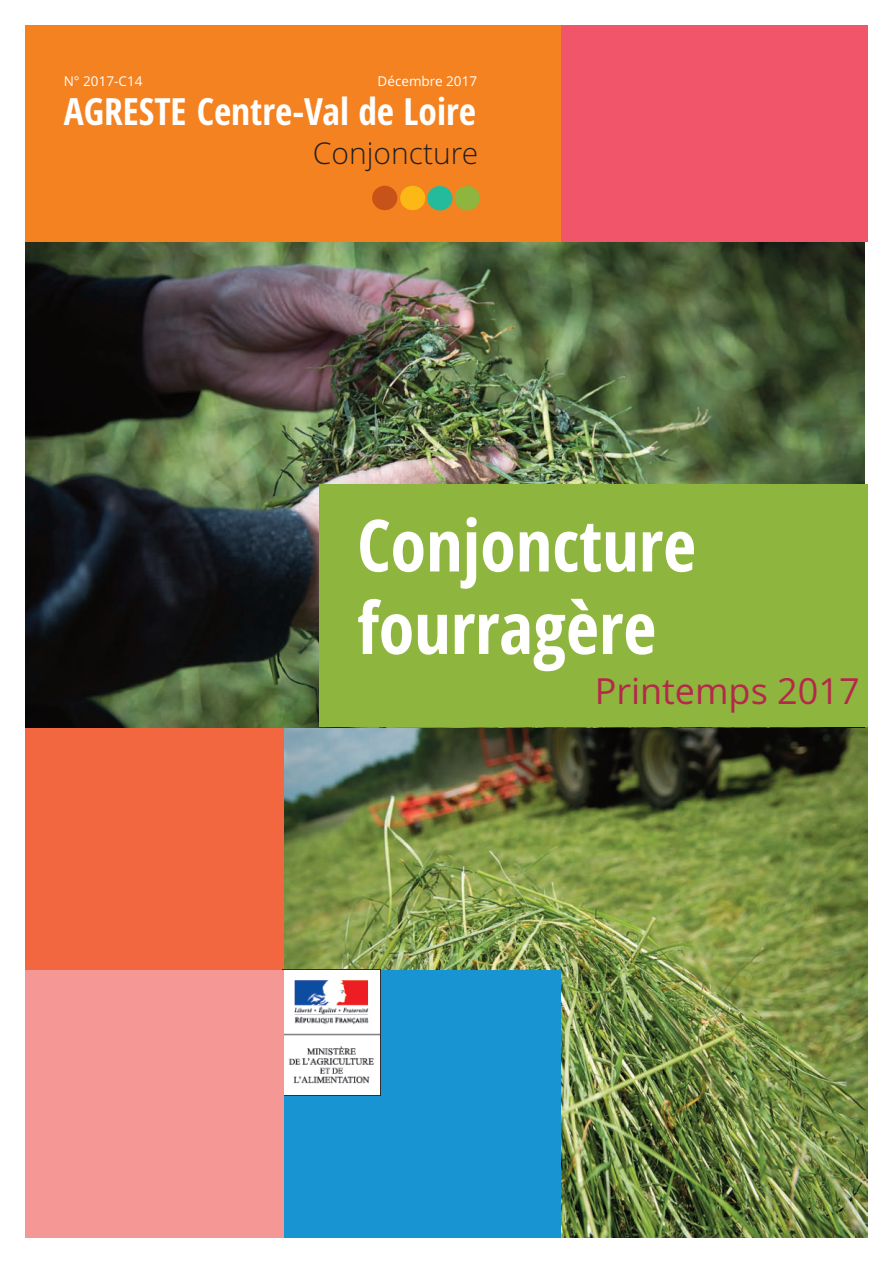
<style>
.page{position:relative;width:893px;height:1263px;background:#fff}
.page>*{position:absolute;margin:0;border:0;box-sizing:border-box;transform-origin:0 0}
.t1{font:700 condensed 72px/82.5px "Open Sans";color:#fff}
.t2{font:700 condensed 37.5px "Open Sans";color:#fff}
.t3{font:36px "Open Sans";color:#b5284b}
.t4{font:300 30px "Open Sans";color:#231f20}
.t5{font:13.5px "Open Sans";color:#fff}
</style>
<div class="page">
<img style="left:284px;top:727px;width:583px;height:510px">
<div style="left:26px;top:26px;width:535px;height:216px;background:#f58220"></div>
<div style="left:26px;top:727px;width:258px;height:242px;background:#f26640"></div>
<div style="left:281px;top:969px;width:280px;height:268px;background:#1894d3"></div>
<div style="left:561px;top:26px;width:306px;height:216px;background:#f0556a"></div>
<img style="left:284px;top:969px;width:96px;height:127px">
<img style="left:26px;top:242px;width:839px;height:485px">
<div style="left:319px;top:485px;width:548px;height:242px;background:#8eb63e"></div>
<div style="left:372px;top:186px;width:25px;height:24px;background:#c75318;border-radius:50%"></div>
<div style="left:400px;top:186px;width:25px;height:24px;background:#fcb814;border-radius:50%"></div>
<div style="left:427px;top:186px;width:25px;height:24px;background:#24bb9d;border-radius:50%"></div>
<div style="left:455px;top:186px;width:25px;height:24px;background:#8eb63e;border-radius:50%"></div>
<div style="left:26px;top:969px;width:258px;height:268px;background:#f59795"></div>
<p class="t5" style="left:64px;top:74px;width:80px">N° 2017-C14</p>
<p class="t5" style="left:378px;top:74px;width:101px">Décembre 2017</p>
<p class="t2" style="left:64px;top:90px;width:414px">AGRESTE Centre-Val de Loire</p>
<p class="t4" style="left:313px;top:136px;width:167px">Conjoncture</p>
<h1 class="t1" style="left:357px;top:505px;width:340px">Conjoncture fourragère</h1>
<p class="t3" style="left:595px;top:670px;width:266px">Printemps 2017</p>
</div>
